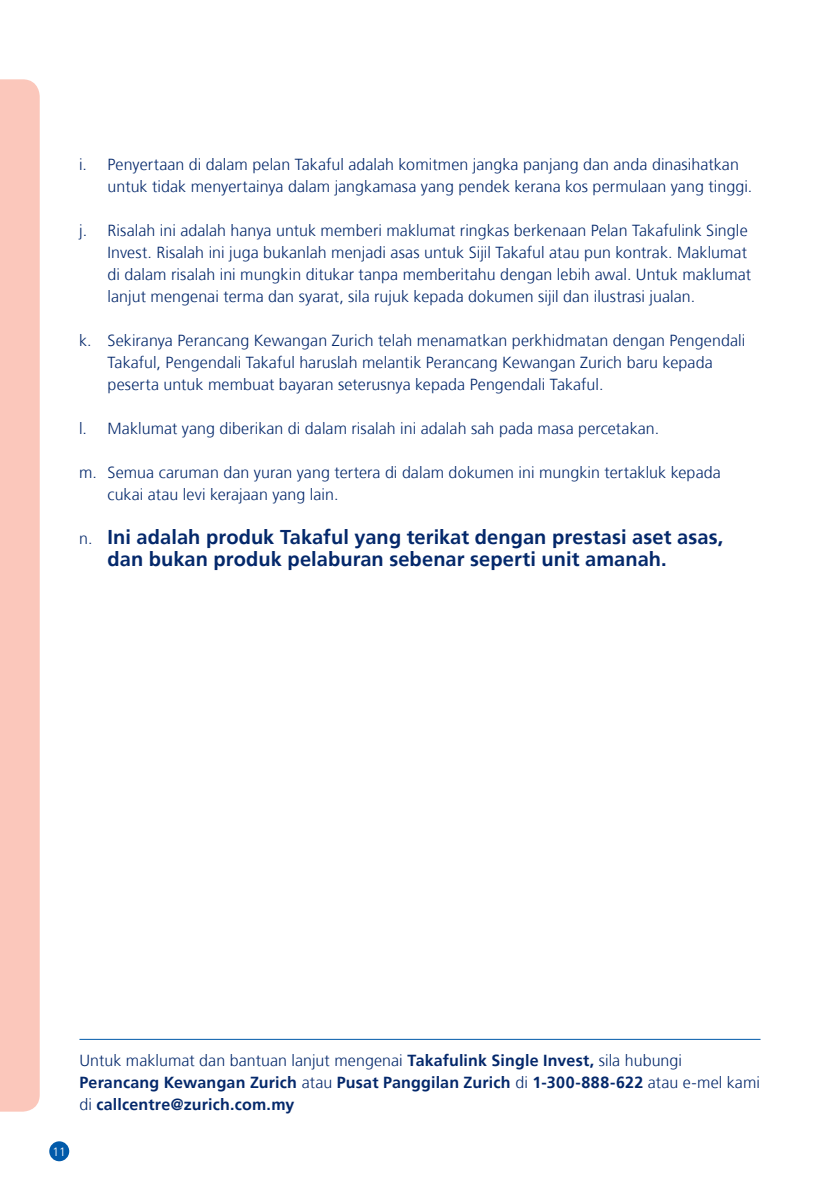
<style>
.page{position:relative;width:840px;height:1191px;background:#fff}
.page>*{position:absolute;margin:0;border:0;box-sizing:border-box;transform-origin:0 0}
.t1{font:700 20px/22px "Frutiger";letter-spacing:.005em;color:#04286b}
.t2{font:300 16px/22px "Frutiger";letter-spacing:.005em;color:#04286b}
.t3{font:700 16px/22px "Frutiger";letter-spacing:.015em;color:#04286b}
.t4{font:300 12px "Frutiger";color:#fff}
.s1{font-weight:300;font-size:16px}
.s2{font-weight:300}
</style>
<div class="page">
<div style="left:49px;top:1141px;width:20px;height:20px;background:#015aaa;border-radius:50%"></div>
<div style="left:0;top:79px;width:40px;height:1032px;background:#fbc7bb"></div>
<hr style="left:79px;top:1038px;width:681px;height:1px;background:#015aaa">
<p class="t2" style="left:107px;top:153px;width:646px;text-indent:-28px">i. Penyertaan di dalam pelan Takaful adalah komitmen jangka panjang dan anda dinasihatkan untuk tidak menyertainya dalam jangkamasa yang pendek kerana kos permulaan yang tinggi.</p>
<p class="t2" style="left:107px;top:219px;width:645px;text-indent:-28px">j. Risalah ini adalah hanya untuk memberi maklumat ringkas berkenaan Pelan Takafulink Single Invest. Risalah ini juga bukanlah menjadi asas untuk Sijil Takaful atau pun kontrak. Maklumat di dalam risalah ini mungkin ditukar tanpa memberitahu dengan lebih awal. Untuk maklumat lanjut mengenai terma dan syarat, sila rujuk kepada dokumen sijil dan ilustrasi jualan.</p>
<p class="t2" style="left:107px;top:329px;width:638px;text-indent:-28px">k. Sekiranya Perancang Kewangan Zurich telah menamatkan perkhidmatan dengan Pengendali<br>Takaful, Pengendali Takaful haruslah melantik Perancang Kewangan Zurich baru kepada peserta untuk membuat bayaran seterusnya kepada Pengendali Takaful.</p>
<p class="t2" style="left:79px;top:417px;width:581px">l. Maklumat yang diberikan di dalam risalah ini adalah sah pada masa percetakan.</p>
<p class="t2" style="left:107px;top:461px;width:614px;text-indent:-28px">m. Semua caruman dan yuran yang tertera di dalam dokumen ini mungkin tertakluk kepada cukai atau levi kerajaan yang lain.</p>
<p class="t1" style="left:107px;top:526px;width:617px;text-indent:-28px"><span class="s1">n.</span> Ini adalah produk Takaful yang terikat dengan prestasi aset asas, dan bukan produk pelaburan sebenar seperti unit amanah.</p>
<p class="t4" style="left:52px;top:1144px;width:15px">11</p>
<p class="t3" style="left:79px;top:1049px;width:681px"><span class="s2">Untuk maklumat dan bantuan lanjut mengenai</span> Takafulink Single Invest, <span class="s2">sila hubungi<br></span>Perancang Kewangan Zurich <span class="s2">atau</span> Pusat Panggilan Zurich <span class="s2">di</span> 1-300-888-622 <span class="s2">atau e-mel kami di</span> callcentre@zurich.com.my</p>
</div>
